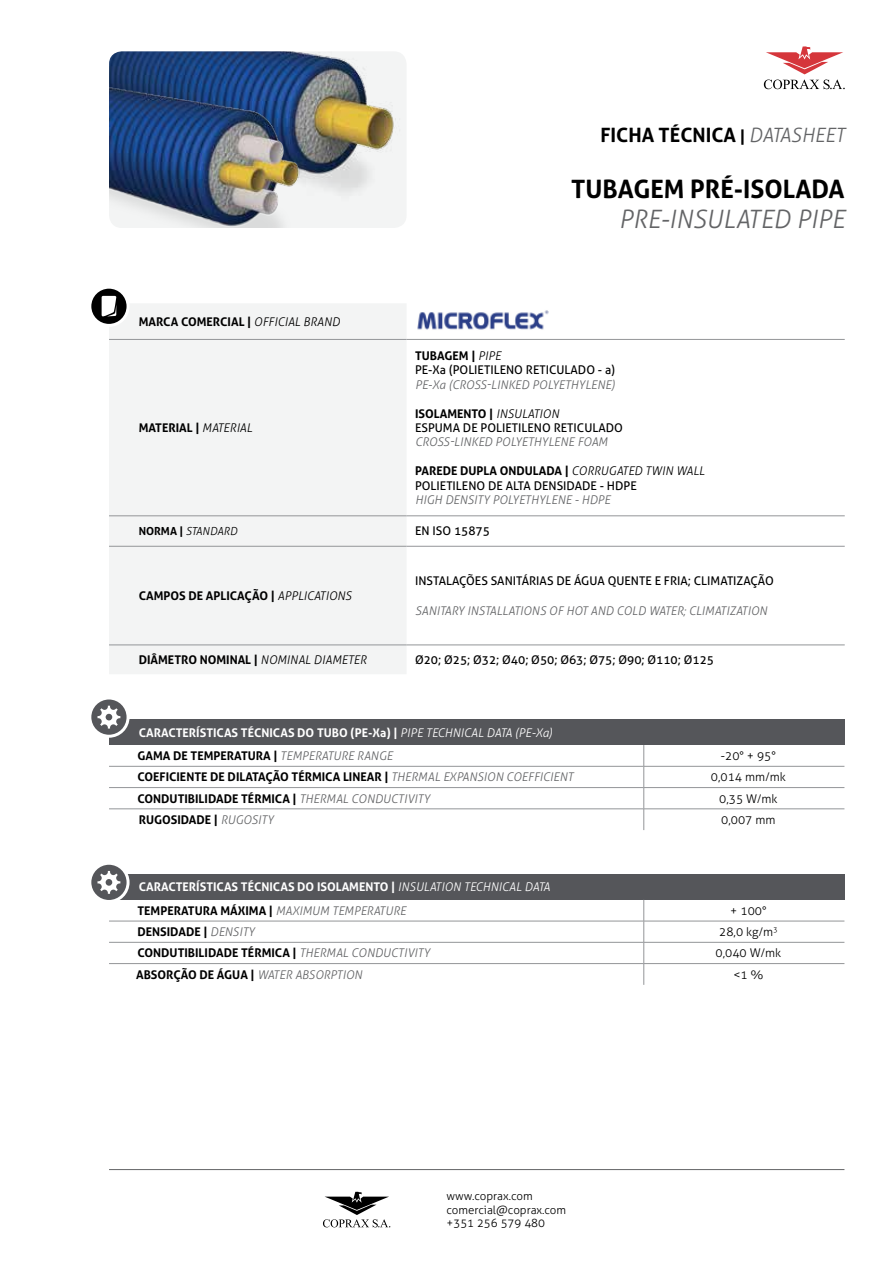
<style>
.page{position:relative;width:893px;height:1263px;background:#fff}
.page>*{position:absolute;margin:0;border:0;box-sizing:border-box;transform-origin:0 0}
.t1{font:700 25.35px "Aller";color:#000}
.t2{font:italic 300 25.35px "Aller";color:#636466}
.t3{font:700 19.8px "Aller";color:#000}
.t4{font:700 12px "Aller";color:#000}
.t5{font:12px/14.4px "Aller";color:#000}
.t6{font:700 12px/23.5px "Aller";color:#fff}
.t7{font:italic 300 12px "Aller";color:#636466}
.t8{font:300 12px "Aller";color:#000}
.t9{font:300 11.55px/13.8px "Aller";color:#000}
.t10{font:italic 300 11.1px "Aller";color:#000}
.s1{font-size:16.2px}
.s2{font-weight:300;font-style:italic;color:#636466}
.s3{font-weight:300;font-style:italic}
.s4{font-weight:700}
.s5{font-weight:700;font-style:normal}
.s6{color:#000}
</style>
<div class="page">
<svg style="left:766px;top:46px;width:77px;height:28px"></svg>
<svg style="left:764px;top:80px;width:81px;height:9px"></svg>
<img style="left:335px;top:52px;width:71px;height:168px">
<div style="left:109px;top:304px;width:298px;height:370px;background:#f3f4f4"></div>
<hr style="left:109px;top:339px;width:298px;height:1px;background:#939598">
<hr style="left:407px;top:339px;width:438px;height:1px;background:#939598">
<hr style="left:109px;top:516px;width:298px;height:1px;background:#939598">
<hr style="left:407px;top:516px;width:438px;height:1px;background:#939598">
<hr style="left:109px;top:546px;width:298px;height:1px;background:#939598">
<hr style="left:407px;top:546px;width:438px;height:1px;background:#939598">
<hr style="left:109px;top:645px;width:298px;height:1px;background:#939598">
<hr style="left:407px;top:645px;width:438px;height:1px;background:#939598">
<svg style="left:90px;top:287px;width:38px;height:38px"></svg>
<div style="left:88px;top:286px;width:42px;height:41px;border:3px solid #fff;border-radius:50%"></div>
<svg style="left:102px;top:296px;width:14px;height:21px"></svg>
<div style="left:109px;top:719px;width:735px;height:26px;background:#55565a"></div>
<svg style="left:643px;top:745px;width:1px;height:85px"></svg>
<hr style="left:109px;top:766px;width:535px;height:1px;background:#939598">
<hr style="left:644px;top:766px;width:200px;height:1px;background:#939598">
<hr style="left:109px;top:787px;width:535px;height:1px;background:#939598">
<hr style="left:644px;top:787px;width:200px;height:1px;background:#939598">
<hr style="left:109px;top:808px;width:535px;height:1px;background:#939598">
<hr style="left:644px;top:808px;width:200px;height:1px;background:#939598">
<svg style="left:90px;top:698px;width:38px;height:38px"></svg>
<div style="left:88px;top:696px;width:42px;height:42px;border:3px solid #fff;border-radius:50%"></div>
<svg style="left:98px;top:706px;width:22px;height:22px"></svg>
<hr style="left:109px;top:1169px;width:735px;height:1px;background:#636466">
<svg style="left:323px;top:1192px;width:67px;height:35px"></svg>
<img style="left:417px;top:310px;width:132px;height:20px">
<img style="left:109px;top:51px;width:226px;height:177px">
<div style="left:109px;top:874px;width:735px;height:26px;background:#55565a"></div>
<svg style="left:643px;top:900px;width:1px;height:85px"></svg>
<hr style="left:109px;top:921px;width:535px;height:1px;background:#939598">
<hr style="left:644px;top:921px;width:200px;height:1px;background:#939598">
<hr style="left:109px;top:942px;width:535px;height:1px;background:#939598">
<hr style="left:644px;top:942px;width:200px;height:1px;background:#939598">
<hr style="left:109px;top:963px;width:535px;height:1px;background:#939598">
<hr style="left:644px;top:963px;width:200px;height:1px;background:#939598">
<svg style="left:90px;top:863px;width:38px;height:38px"></svg>
<div style="left:88px;top:862px;width:42px;height:41px;border:3px solid #fff;border-radius:50%"></div>
<svg style="left:98px;top:871px;width:22px;height:23px"></svg>
<h2 class="t3" style="left:600px;top:123px;width:246px">FICHA TÉCNICA <span class="s1">|</span> <span class="s2">DATASHEET</span></h2>
<p class="t4" style="left:139px;top:314px;width:203px">MARCA COMERCIAL | <span class="s3">OFFICIAL BRAND</span></p>
<p class="t4" style="left:139px;top:420px;width:115px">MATERIAL | <span class="s3">MATERIAL</span></p>
<h1 class="t1" style="left:571px;top:173px;width:275px">TUBAGEM PRÉ-ISOLADA</h1>
<h1 class="t2" style="left:619px;top:204px;width:228px">PRE-INSULATED PIPE</h1>
<p class="t5" style="left:415px;top:349px;width:202px"><span class="s4">TUBAGEM |</span> <span class="s3">PIPE<br></span>PE-Xa (POLIETILENO RETICULADO - a)</p>
<p class="t7" style="left:415px;top:377px;width:201px">PE-Xa (CROSS-LINKED POLYETHYLENE)</p>
<p class="t5" style="left:415px;top:406px;width:209px"><span class="s4">ISOLAMENTO |</span> <span class="s3">INSULATION<br></span>ESPUMA DE POLIETILENO RETICULADO</p>
<p class="t7" style="left:415px;top:435px;width:194px">CROSS-LINKED POLYETHYLENE FOAM</p>
<p class="t5" style="left:415px;top:464px;width:291px"><span class="s4">PAREDE DUPLA ONDULADA |</span> <span class="s3">CORRUGATED TWIN WALL<br></span>POLIETILENO DE ALTA DENSIDADE - HDPE</p>
<p class="t7" style="left:415px;top:493px;width:197px">HIGH DENSITY POLYETHYLENE - HDPE</p>
<p class="t10" style="left:139px;top:525px;width:100px"><span class="s5">NORMA |</span> STANDARD</p>
<p class="t5" style="left:415px;top:524px;width:76px">EN ISO 15875</p>
<p class="t4" style="left:139px;top:588px;width:214px">CAMPOS DE APLICAÇÃO | <span class="s3">APPLICATIONS</span></p>
<p class="t5" style="left:415px;top:574px;width:360px">INSTALAÇÕES SANITÁRIAS DE ÁGUA QUENTE E FRIA; CLIMATIZAÇÃO</p>
<p class="t7" style="left:415px;top:603px;width:354px">SANITARY INSTALLATIONS OF HOT AND COLD WATER; CLIMATIZATION</p>
<p class="t4" style="left:139px;top:652px;width:229px">DIÂMETRO NOMINAL | <span class="s3">NOMINAL DIAMETER</span></p>
<p class="t5" style="left:415px;top:652px;width:300px">Ø20; Ø25; Ø32; Ø40; Ø50; Ø63; Ø75; Ø90; Ø110; Ø125</p>
<p class="t6" style="left:137px;top:720px;width:417px">CARACTERÍSTICAS TÉCNICAS DO TUBO (PE-Xa) | <span class="s3">PIPE TECHNICAL DATA (PE-Xa)<br></span><span class="s6">GAMA DE TEMPERATURA |</span> <span class="s2">TEMPERATURE RANGE</span></p>
<p class="t8" style="left:721px;top:749px;width:56px">-20° + 95°</p>
<p class="t4" style="left:137px;top:770px;width:437px">COEFICIENTE DE DILATAÇÃO TÉRMICA LINEAR | <span class="s2">THERMAL EXPANSION COEFFICIENT</span></p>
<p class="t8" style="left:711px;top:770px;width:77px">0,014 mm/mk</p>
<p class="t4" style="left:137px;top:791px;width:294px">CONDUTIBILIDADE TÉRMICA | <span class="s2">THERMAL CONDUCTIVITY</span></p>
<p class="t8" style="left:719px;top:791px;width:60px">0,35 W/mk</p>
<p class="t4" style="left:139px;top:812px;width:136px">RUGOSIDADE | <span class="s2">RUGOSITY</span></p>
<p class="t8" style="left:721px;top:812px;width:56px">0,007 mm</p>
<p class="t6" style="left:137px;top:875px;width:414px">CARACTERÍSTICAS TÉCNICAS DO ISOLAMENTO | <span class="s3">INSULATION TECHNICAL DATA<br></span><span class="s6">TEMPERATURA MÁXIMA |</span> <span class="s2">MAXIMUM TEMPERATURE</span></p>
<p class="t8" style="left:730px;top:903px;width:38px">+ 100°</p>
<p class="t4" style="left:137px;top:924px;width:119px">DENSIDADE | <span class="s2">DENSITY</span></p>
<p class="t8" style="left:719px;top:925px;width:60px">28,0 kg/m<sup>3</sup></p>
<p class="t4" style="left:137px;top:946px;width:294px">CONDUTIBILIDADE TÉRMICA | <span class="s2">THERMAL CONDUCTIVITY</span></p>
<p class="t8" style="left:716px;top:946px;width:67px">0,040 W/mk</p>
<p class="t4" style="left:136px;top:967px;width:228px">ABSORÇÃO DE ÁGUA | <span class="s2">WATER ABSORPTION</span></p>
<p class="t8" style="left:733px;top:967px;width:31px">&lt;1 %</p>
<p class="t9" style="left:446px;top:1189px;width:121px">www.coprax.com comercial@coprax.com +351 256 579 480</p>
</div>
